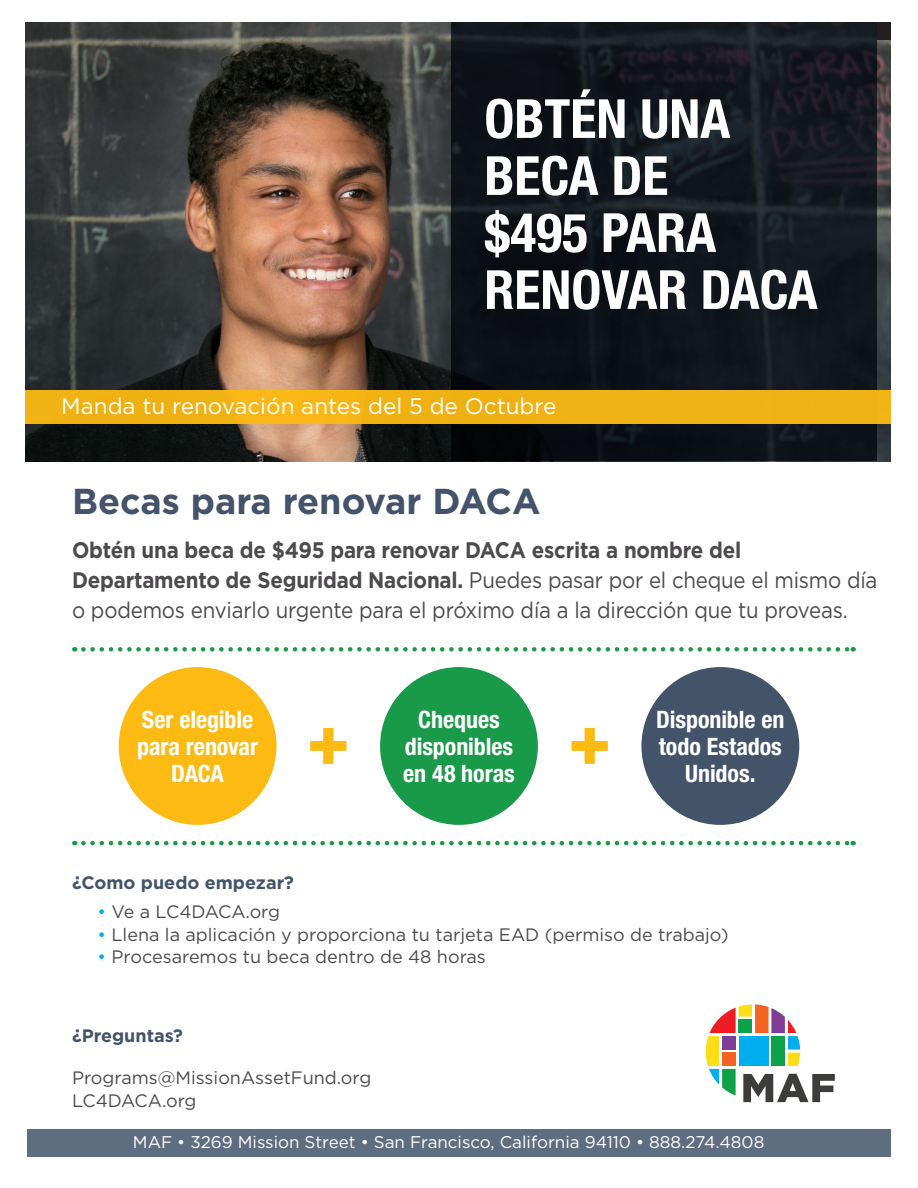
<style>
.page{position:relative;width:918px;height:1188px;background:#fff}
.page>*{position:absolute;margin:0;border:0;box-sizing:border-box;transform-origin:0 0}
.t1{font:700 72px "Gotham";color:#fcba13}
.t2{font:700 condensed 54px/57px "Helvetica Neue LT Std";color:#fff}
.t3{font:700 36px "Gotham";color:#43536a}
.t4{font:700 condensed 24px/27px "Helvetica Neue LT Std";color:#fff;text-align:center}
.t5{font:22.5px/30px "Gotham";letter-spacing:-.01em;color:#4c4a4c;scale:.91 1}
.t6{font:22.5px "Gotham";color:#fff}
.t7{font:18px "Gotham";color:#4b4c4d}
.t8{font:700 18px "Gotham";color:#43536a}
.t9{font:18px "Gotham";letter-spacing:-.02em;color:#4b4c4d}
.t10{font:16.95px "Gotham";color:#fff}
.s1{font-weight:700}
.s2{color:#00aeef}
</style>
<div class="page">
<img style="left:26px;top:23px;width:865px;height:438px">
<svg style="left:451px;top:23px;width:426px;height:438px;background:#11161c"></svg>
<div style="left:26px;top:391px;width:865px;height:33px;background:#efb113"></div>
<div style="left:27px;top:1129px;width:864px;height:27px;background:#5f6d80"></div>
<svg style="left:83px;top:647px;width:771px;height:5px"></svg>
<svg style="left:83px;top:841px;width:771px;height:4px"></svg>
<div style="left:119px;top:667px;width:158px;height:158px;background:#fcba13;border-radius:50%"></div>
<div style="left:380px;top:667px;width:158px;height:158px;background:#189a48;border-radius:50%"></div>
<div style="left:641px;top:667px;width:158px;height:158px;background:#43536a;border-radius:50%"></div>
<svg style="left:706px;top:1004px;width:129px;height:98px"></svg>
<div style="left:877px;top:23px;width:14px;height:17px;background:#231f20"></div>
<p class="t2" style="left:484px;top:90px;width:247px">OBTÉN UNA</p>
<p class="t2" style="left:484px;top:147px;width:185px">BECA DE</p>
<p class="t2" style="left:484px;top:204px;width:335px">$495 PARA<br>RENOVAR DACA</p>
<p class="t6" style="left:61px;top:391px;width:497px">Manda tu renovación antes del 5 de Octubre</p>
<p class="t3" style="left:72px;top:478px;width:470px">Becas para renovar DACA</p>
<p class="t5" style="left:72px;top:534px;width:887px"><span class="s1">Obtén una beca de $495 para renovar DACA escrita a nombre del<br>Departamento de Seguridad Nacional.</span> Puedes pasar por el cheque el mismo día o podemos enviarlo urgente para el próximo día a la dirección que tu proveas.</p>
<p class="t4" style="left:137px;top:705px;width:122px">Ser elegible para renovar<br>DACA</p>
<p class="t4" style="left:418px;top:705px;width:83px">Cheques</p>
<p class="t1" style="left:305px;top:698px;width:48px">+</p>
<p class="t1" style="left:567px;top:698px;width:48px">+</p>
<p class="t4" style="left:405px;top:732px;width:110px">disponibles</p>
<p class="t4" style="left:403px;top:759px;width:113px">en 48 horas</p>
<p class="t4" style="left:656px;top:705px;width:130px;text-align:left">Disponible en todo Estados</p>
<p class="t4" style="left:685px;top:759px;width:72px">Unidos.</p>
<p class="t8" style="left:72px;top:871px;width:223px">¿Como puedo empezar?</p>
<p class="t9" style="left:98px;top:900px;width:184px"><span class="s2">•</span> Ve a LC4DACA.org</p>
<p class="t7" style="left:98px;top:923px;width:633px"><span class="s2">•</span> Llena la aplicación y proporciona tu tarjeta EAD (permiso de trabajo)</p>
<p class="t7" style="left:98px;top:945px;width:390px"><span class="s2">•</span> Procesaremos tu beca dentro de 48 horas</p>
<p class="t8" style="left:72px;top:1023px;width:113px">¿Preguntas?</p>
<p class="t7" style="left:72px;top:1066px;width:301px">Programs@MissionAssetFund.org</p>
<p class="t7" style="left:72px;top:1089px;width:126px">LC4DACA.org</p>
<p class="t10" style="left:133px;top:1131px;width:633px">MAF • 3269 Mission Street • San Francisco, California 94110 • 888.274.4808</p>
</div>
